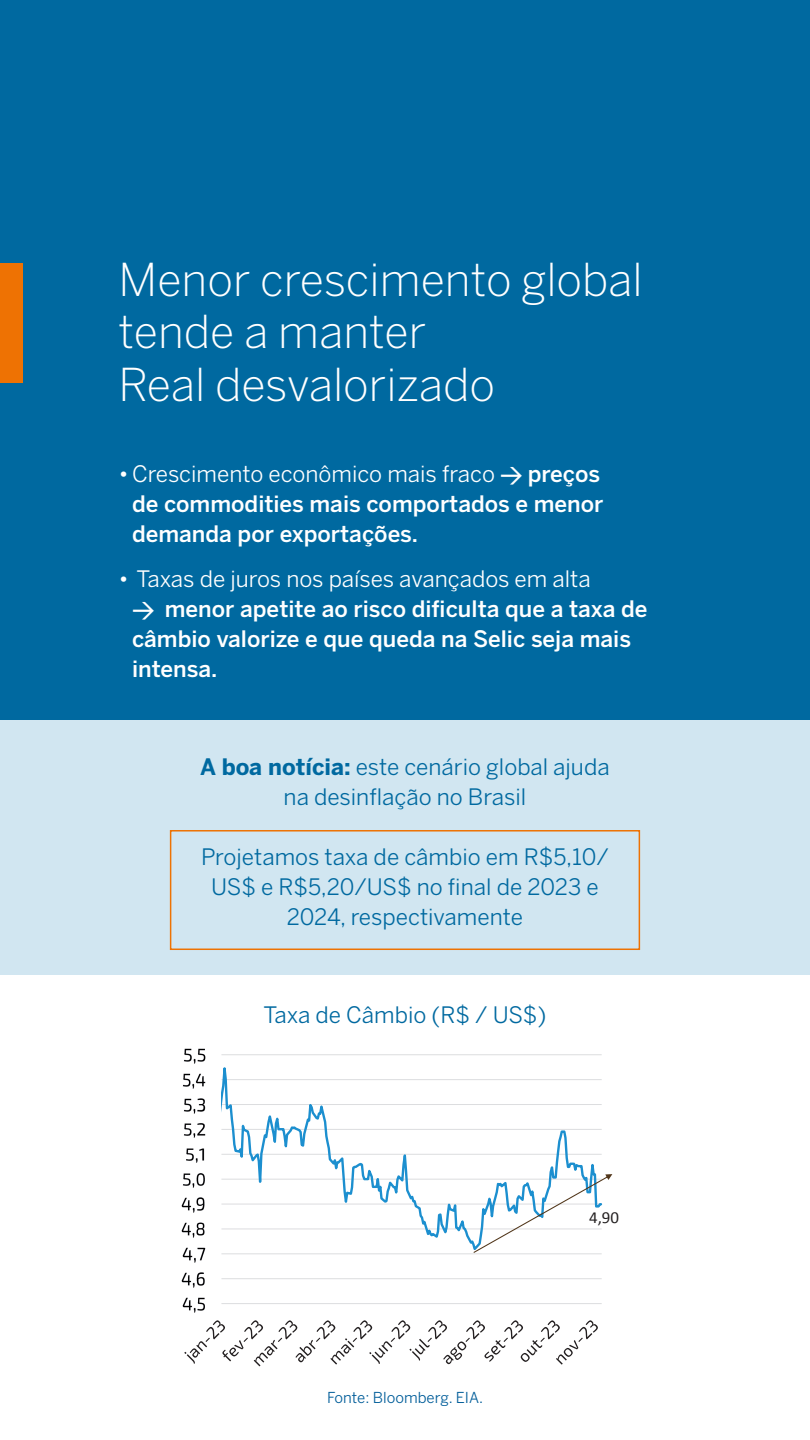
<style>
.page{position:relative;width:810px;height:1440px;background:#fff}
.page>*{position:absolute;margin:0;border:0;box-sizing:border-box;transform-origin:0 0}
.t1{font:300 45px/52.5px "Benton Sans";color:#fff}
.t2{font:500 22.5px/30px "Benton Sans";color:#fff}
.t3{font:22.5px/30px "Benton Sans";color:#0069a0;text-align:center}
.t4{font:16.88px "Calibri";color:#231f20}
.t5{font:15px "Benton Sans";color:#005d99}
.s1{font-weight:400}
.s2{font-family:"Heldustry FT";font-weight:400}
.s3{font-weight:700}
</style>
<div class="page">
<div style="left:0;top:0;width:810px;height:720px;background:#0069a0"></div>
<div style="left:0;top:720px;width:810px;height:255px;background:#d1e6f1"></div>
<div style="left:0;top:263px;width:22px;height:119px;background:#ee7203"></div>
<div style="left:170px;top:830px;width:470px;height:120px;border:2px solid #ee7203"></div>
<hr style="left:221px;top:1054px;width:381px;height:1px;background:#dcdddf">
<svg style="left:221px;top:1067px;width:381px;height:237px"></svg>
<img style="left:182px;top:1297px;width:23px;height:16px">
<img style="left:182px;top:1272px;width:23px;height:16px">
<img style="left:183px;top:1247px;width:23px;height:16px">
<img style="left:181px;top:1222px;width:24px;height:16px">
<img style="left:182px;top:1197px;width:23px;height:16px">
<img style="left:183px;top:1173px;width:22px;height:15px">
<img style="left:186px;top:1148px;width:19px;height:15px">
<img style="left:184px;top:1123px;width:22px;height:15px">
<img style="left:184px;top:1098px;width:22px;height:16px">
<img style="left:183px;top:1073px;width:23px;height:16px">
<img style="left:184px;top:1048px;width:22px;height:16px">
<svg style="left:184px;top:1320px;width:414px;height:46px"></svg>
<svg style="left:473px;top:1174px;width:139px;height:79px"></svg>
<p class="t1" style="left:118px;top:253px;width:526px">Menor crescimento global tende a manter<br>Real desvalorizado</p>
<p class="t2" style="left:132px;top:458px;width:473px;text-indent:-14px"><span class="s1">•Crescimento econômico mais fraco</span> <span class="s2">}</span> preços de commodities mais comportados e menor demanda por exportações.</p>
<p class="t2" style="left:132px;top:563px;width:517px;text-indent:-14px"><span class="s1">• Taxas de juros nos países avançados em alta<br></span><span class="s2">}</span> menor apetite ao risco dificulta que a taxa de câmbio valorize e que queda na Selic seja mais intensa.</p>
<p class="t3" style="left:200px;top:752px;width:411px"><span class="s3">A boa notícia:</span> este cenário global ajuda na desinflação no Brasil</p>
<p class="t3" style="left:201px;top:842px;width:409px">Projetamos taxa de câmbio em R$5,10/<br>US$ e R$5,20/US$ no final de 2023 e<br>2024, respectivamente</p>
<p class="t3" style="left:264px;top:999px;width:284px">Taxa de Câmbio (R$ / US$)</p>
<p class="t5" style="left:327px;top:1388px;width:158px">Fonte: Bloomberg. EIA.</p>
<p class="t4" style="left:589px;top:1207px;width:31px">4,90</p>
</div>
